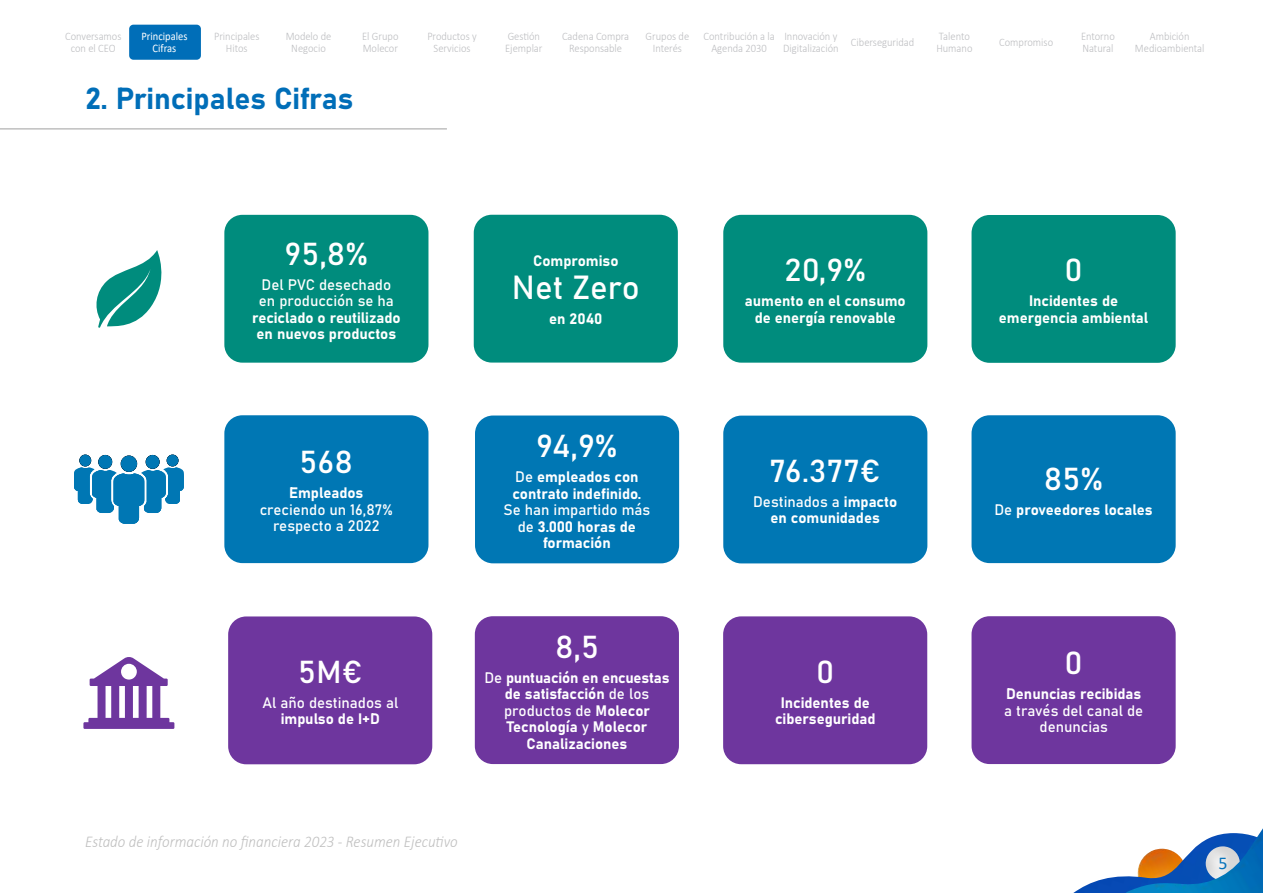
<style>
.page{position:relative;width:1263px;height:893px;background:#fff}
.page>*{position:absolute;margin:0;border:0;box-sizing:border-box;transform-origin:0 0}
.t1{font:33px "Bahnschrift";color:#fff}
.t2{font:31.35px "Bahnschrift";color:#fff;scale:1.05 1}
.t3{font:30px "Bahnschrift";color:#006eb8}
.t4{font:18px "Calibri";color:#0773bb}
.t5{font:italic 300 16.5px "Calibri";color:#bfbfbf;scale:.91 1}
.t6{font:15px/16.5px "Bahnschrift";color:#fff;text-align:center}
.t7{font:300 11.55px/12px "Calibri";color:#bcbdc0;text-align:center;scale:.91 1}
.t8{font:11.55px/12px "Calibri";color:#fff;text-align:center;scale:.91 1}
</style>
<div class="page">
<hr style="left:0;top:128px;width:447px;height:2px;background:#bfbfbf">
<div style="left:224px;top:215px;width:204px;height:148px;background:#008c7d;border-radius:18px"></div>
<div style="left:224px;top:415px;width:204px;height:148px;background:#0077b4;border-radius:18px"></div>
<div style="left:475px;top:415px;width:204px;height:148px;background:#0077b4;border-radius:18px"></div>
<div style="left:228px;top:616px;width:204px;height:148px;background:#6e369e;border-radius:18px"></div>
<div style="left:723px;top:616px;width:204px;height:148px;background:#6e369e;border-radius:18px"></div>
<div style="left:475px;top:616px;width:204px;height:148px;background:#6e369e;border-radius:18px"></div>
<div style="left:971px;top:215px;width:205px;height:148px;background:#008c7d;border-radius:18px"></div>
<div style="left:971px;top:415px;width:205px;height:148px;background:#0077b4;border-radius:18px"></div>
<div style="left:971px;top:616px;width:205px;height:148px;background:#6e369e;border-radius:18px"></div>
<div style="left:474px;top:215px;width:204px;height:148px;background:#008c7d;border-radius:18px"></div>
<div style="left:723px;top:215px;width:204px;height:148px;background:#008c7d;border-radius:18px"></div>
<div style="left:723px;top:416px;width:204px;height:147px;background:#0077b4;border-radius:18px"></div>
<svg style="left:74px;top:455px;width:110px;height:69px"></svg>
<div style="left:121px;top:455px;width:16px;height:17px;background:#0077b4;border-radius:50%"></div>
<svg style="left:96px;top:250px;width:66px;height:78px"></svg>
<svg style="left:83px;top:657px;width:91px;height:72px"></svg>
<div style="left:129px;top:25px;width:72px;height:35px;background:#006eb8;border-radius:4px"></div>
<img style="left:1073px;top:876px;width:47px;height:17px">
<img style="left:1120px;top:828px;width:143px;height:65px">
<p class="t7" style="left:65px;top:30px;width:63px">Conversamos con el CEO</p>
<p class="t7" style="left:214px;top:30px;width:51px">Principales<br>Hitos</p>
<p class="t7" style="left:286px;top:30px;width:52px">Modelo de<br>Negocio</p>
<p class="t7" style="left:362px;top:30px;width:42px;text-align:left">El Grupo<br>Molecor</p>
<p class="t7" style="left:427px;top:30px;width:56px">Productos y<br>Servicios</p>
<p class="t7" style="left:562px;top:30px;width:75px">Cadena Compra<br>Responsable</p>
<p class="t7" style="left:645px;top:30px;width:49px">Grupos de<br>Interés</p>
<p class="t7" style="left:703px;top:30px;width:80px">Contribución a la<br>Agenda 2030</p>
<p class="t7" style="left:783px;top:30px;width:62px;text-align:left">Innovación y<br>Digitalización</p>
<p class="t7" style="left:851px;top:36px;width:71px">Ciberseguridad</p>
<p class="t7" style="left:936px;top:30px;width:41px;text-align:left">Talento<br>Humano</p>
<p class="t7" style="left:999px;top:36px;width:61px">Compromiso</p>
<p class="t7" style="left:1081px;top:30px;width:39px;text-align:left">Entorno<br>Natural</p>
<p class="t7" style="left:1135px;top:30px;width:78px">Ambición<br>Medioambiental</p>
<h3 class="t3" style="left:85px;top:76px;width:269px">2. Principales Cifras</h3>
<p class="t7" style="left:505px;top:30px;width:43px;text-align:left">Gestión<br>Ejemplar</p>
<p class="t8" style="left:141px;top:30px;width:52px">Principales<br>Cifras</p>
<h2 class="t2" style="left:285px;top:230px;width:81px">95,8%</h2>
<p class="t6" style="left:252px;top:275px;width:150px">Del PVC desechado en producción se ha reciclado o reutilizado en nuevos productos</p>
<p class="t6" style="left:533px;top:251px;width:87px">Compromiso</p>
<h1 class="t1" style="left:512px;top:262px;width:129px">Net Zero</h1>
<p class="t6" style="left:549px;top:309px;width:55px">en 2040</p>
<h2 class="t2" style="left:785px;top:246px;width:79px">20,9%</h2>
<p class="t6" style="left:745px;top:291px;width:162px">aumento en el consumo de energía renovable</p>
<h2 class="t2" style="left:299px;top:439px;width:52px">568</h2>
<p class="t6" style="left:260px;top:484px;width:134px">Empleados creciendo un 16,87% respecto a 2022</p>
<h2 class="t2" style="left:536px;top:422px;width:79px">94,9%</h2>
<p class="t6" style="left:503px;top:467px;width:148px">De empleados con contrato indefinido.<br>Se han impartido más de 3.000 horas de formación</p>
<h2 class="t2" style="left:769px;top:447px;width:107px">76.377€</h2>
<p class="t6" style="left:753px;top:492px;width:146px">Destinados a impacto en comunidades</p>
<h2 class="t2" style="left:298px;top:648px;width:63px">5M€</h2>
<p class="t6" style="left:262px;top:693px;width:137px">Al año destinados al impulso de I+D</p>
<h2 class="t2" style="left:555px;top:623px;width:43px">8,5</h2>
<p class="t6" style="left:485px;top:668px;width:186px">De puntuación en encuestas de satisfacción de los productos de Molecor<br>Tecnología y Molecor<br>Canalizaciones</p>
<h2 class="t2" style="left:816px;top:648px;width:19px">0</h2>
<p class="t6" style="left:775px;top:693px;width:102px">Incidentes de ciberseguridad</p>
<p class="t5" style="left:85px;top:831px;width:411px">Estado de información no financiera 2023 - Resumen Ejecutivo</p>
<h2 class="t2" style="left:1064px;top:246px;width:19px">0</h2>
<p class="t6" style="left:999px;top:292px;width:151px">Incidentes de emergencia ambiental</p>
<h2 class="t2" style="left:1044px;top:455px;width:58px">85%</h2>
<p class="t6" style="left:994px;top:500px;width:160px">De proveedores locales</p>
<h2 class="t2" style="left:1065px;top:639px;width:19px">0</h2>
<p class="t6" style="left:1004px;top:685px;width:141px">Denuncias recibidas a través del canal de denuncias</p>
<p class="t4" style="left:1218px;top:850px;width:11px">5</p>
</div>
